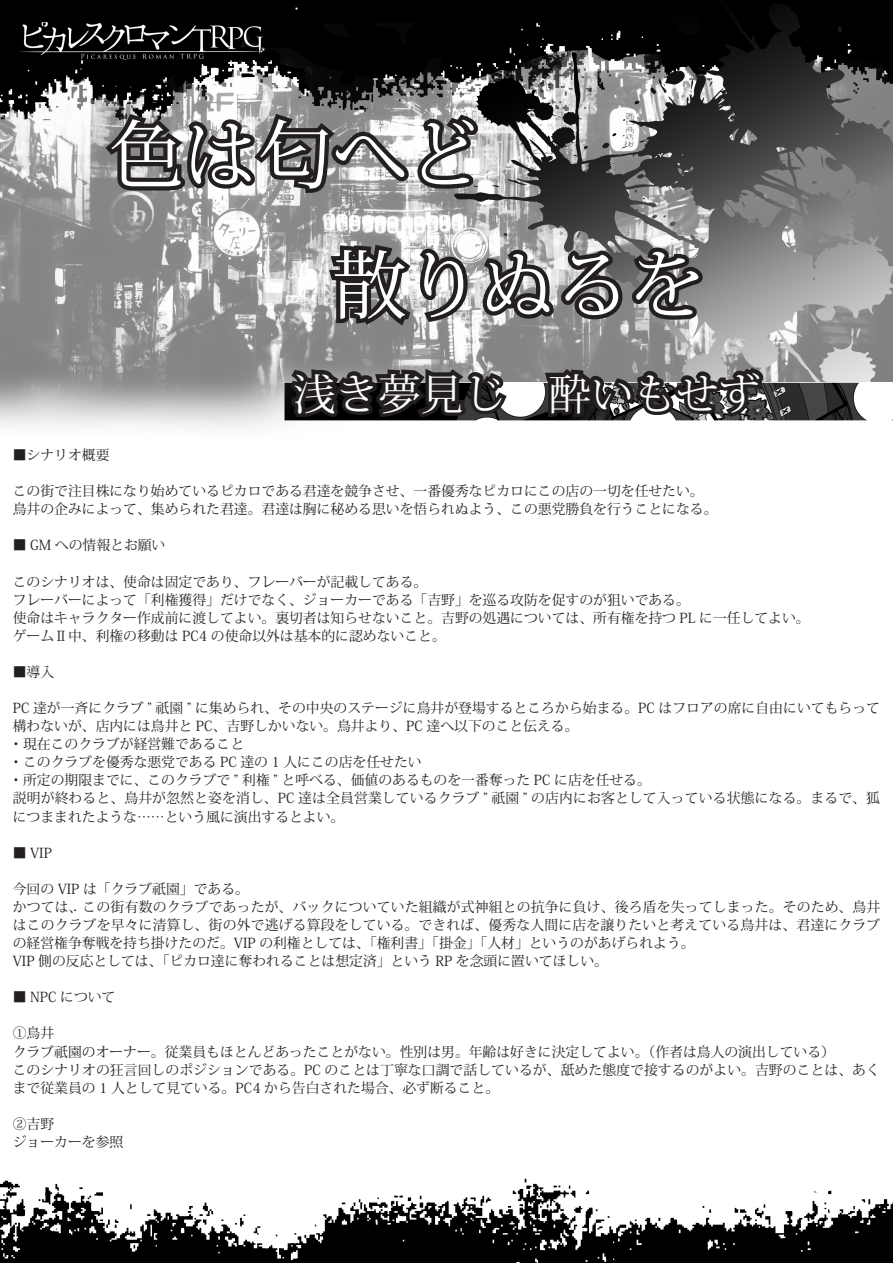
<style>
.page{position:relative;width:893px;height:1263px;background:#fff}
.page>*{position:absolute;margin:0;border:0;box-sizing:border-box;transform-origin:0 0}
.t1{font:74.4px "Koz Min Pr 6 N";color:#fff}
.t2{font:42.45px "Koz Min Pr 6 N";color:#fff}
.t3{font:13.8px/18px "Koz Min Pr 6 N";color:#231f20}
</style>
<div class="page">
<img style="left:0;top:0;width:893px;height:1263px">
<svg style="left:99px;top:108px;width:668px;height:570px"></svg>
<p class="t1" style="left:109px;top:113px;width:374px">色は匂へど</p>
<p class="t1" style="left:109px;top:243px;width:597px">　　　散りぬるを</p>
<p class="t2" style="left:293px;top:370px;width:469px">浅き夢見じ　酔いもせず</p>
<p class="t3" style="left:13px;top:446px;width:98px">■シナリオ概要</p>
<p class="t3" style="left:13px;top:482px;width:692px">この街で注目株になり始めているピカロである君達を競争させ、一番優秀なピカロにこの店の一切を任せたい。</p>
<p class="t3" style="left:13px;top:500px;width:706px">鳥井の企みによって、集められた君達。君達は胸に秘める思いを悟られぬよう、この悪党勝負を行うことになる。</p>
<p class="t3" style="left:13px;top:537px;width:154px">■ GM への情報とお願い</p>
<p class="t3" style="left:13px;top:573px;width:416px">このシナリオは、使命は固定であり、フレーバーが記載してある。</p>
<p class="t3" style="left:13px;top:591px;width:679px">フレーバーによって「利権獲得」だけでなく、ジョーカーである「吉野」を巡る攻防を促すのが狙いである。</p>
<p class="t3" style="left:13px;top:609px;width:798px">使命はキャラクター作成前に渡してよい。裏切者は知らせないこと。吉野の処遇については、所有権を持つ PL に一任してよい。</p>
<p class="t3" style="left:13px;top:627px;width:435px">ゲームⅡ中、利権の移動は PC4 の使命以外は基本的に認めないこと。</p>
<p class="t3" style="left:13px;top:663px;width:43px">■導入</p>
<p class="t3" style="left:13px;top:699px;width:869px">PC 達が一斉にクラブ ” 祇園 ” に集められ、その中央のステージに鳥井が登場するところから始まる。PC はフロアの席に自由にいてもらって構わないが、店内には鳥井と PC、吉野しかいない。鳥井より、PC 達へ以下のこと伝える。</p>
<p class="t3" style="left:9px;top:735px;width:236px">・現在このクラブが経営難であること</p>
<p class="t3" style="left:9px;top:753px;width:414px">・このクラブを優秀な悪党である PC 達の 1 人にこの店を任せたい</p>
<p class="t3" style="left:9px;top:772px;width:643px">・所定の期限までに、このクラブで ” 利権 ” と呼べる、価値のあるものを一番奪った PC に店を任せる。</p>
<p class="t3" style="left:13px;top:790px;width:869px">説明が終わると、鳥井が忽然と姿を消し、PC 達は全員営業しているクラブ ” 祇園 ” の店内にお客として入っている状態になる。まるで、狐につままれたような……という風に演出するとよい。</p>
<p class="t3" style="left:13px;top:844px;width:41px">■ VIP</p>
<p class="t3" style="left:13px;top:880px;width:238px">今回の VIP は「クラブ祇園」である。</p>
<p class="t3" style="left:13px;top:898px;width:869px;text-align:justify">かつては、この街有数のクラブであったが、バックについていた組織が式神組との抗争に負け、後ろ盾を失ってしまった。そのため、鳥井はこのクラブを早々に清算し、街の外で逃げる算段をしている。できれば、優秀な人間に店を譲りたいと考えている鳥井は、君達にクラブの経営権争奪戦を持ち掛けたのだ。VIP の利権としては、「権利書」「掛金」「人材」というのがあげられよう。</p>
<p class="t3" style="left:13px;top:952px;width:597px">VIP 側の反応としては、「ピカロ達に奪われることは想定済」という RP を念頭に置いてほしい。</p>
<p class="t3" style="left:13px;top:988px;width:104px">■ NPC について</p>
<p class="t3" style="left:13px;top:1025px;width:43px">①鳥井</p>
<p class="t3" style="left:13px;top:1043px;width:824px">クラブ祇園のオーナー。従業員もほとんどあったことがない。性別は男。年齢は好きに決定してよい。（作者は鳥人の演出している(</p>
<p class="t3" style="left:13px;top:1061px;width:869px">このシナリオの狂言回しのポジションである。PC のことは丁寧な口調で話しているが、舐めた態度で接するのがよい。吉野のことは、あくまで従業員の 1 人として見ている。PC4 から告白された場合、必ず断ること。</p>
<p class="t3" style="left:13px;top:1115px;width:43px">②吉野</p>
<p class="t3" style="left:13px;top:1133px;width:112px">ジョーカーを参照</p>
</div>
